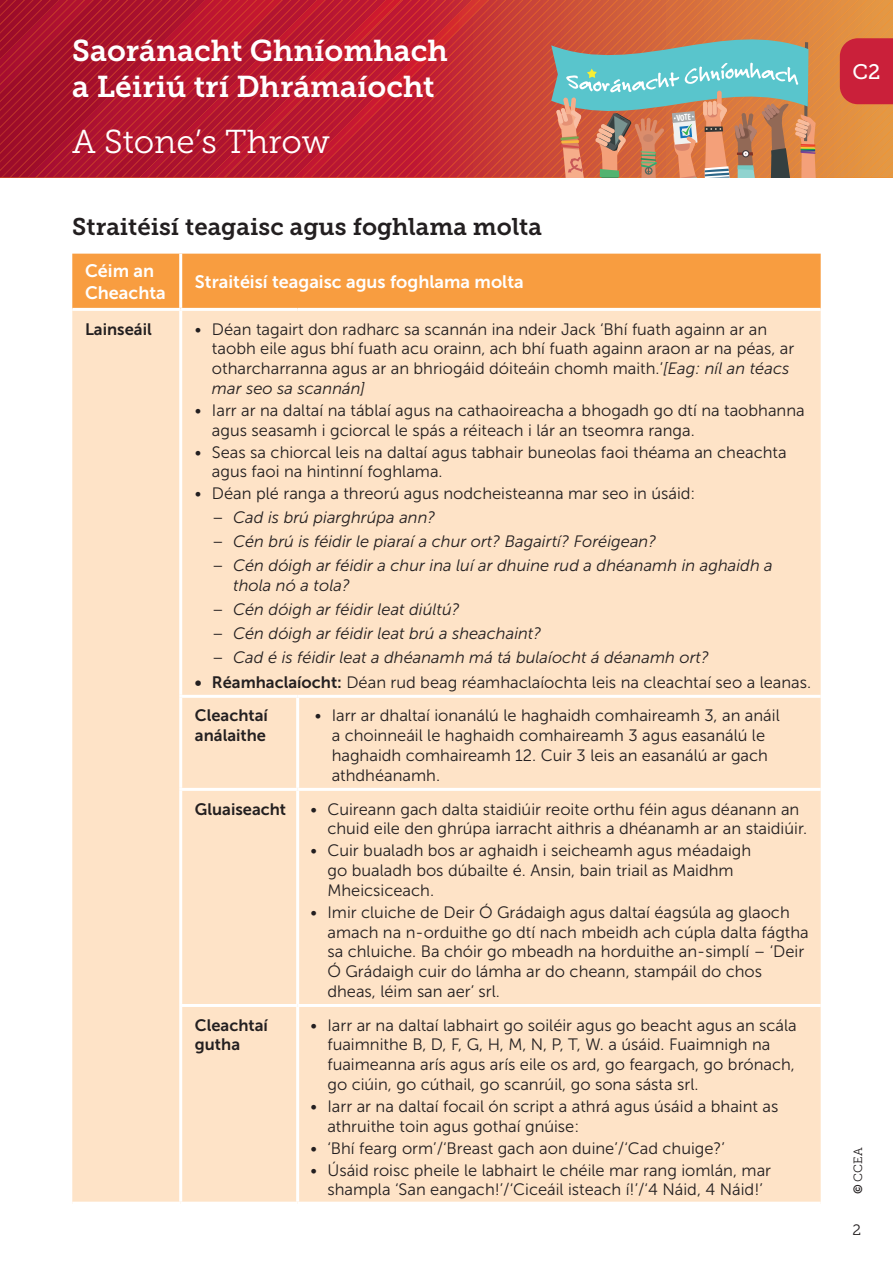
<style>
.page{position:relative;width:893px;height:1263px;background:#fff}
.page>*{position:absolute;margin:0;border:0;box-sizing:border-box;transform-origin:0 0}
.t1{font:33px "Museo Slab 300";color:#fff}
.t2{font:30px/36px "Museo Slab 700";color:#fff}
.H1{font:24px "Museo Slab 700";color:#231f20}
.Body_Text{font:21px "Museo Slab 500";color:#fff}
.Table_H1{font:18px "Museo Sans 700";color:#fff}
.t3{font:16.5px/19.8px "Museo Sans 300";color:#231f20}
.t4{font:italic 16.5px/19.8px "Museo Sans 300";color:#231f20}
.Table_H2{font:16.5px/19.8px "Museo Sans 700";color:#231f20}
.t5{font:15px "Museo Slab 300";color:#231f20}
.t6{font:12px "Museo Slab 300";color:#231f20}
.t7{font:700 condensed 9px "Myriad Pro";color:#fff}
.s1{font-style:italic}
.s2{font-style:normal}
.s3{font-family:"Museo Sans 700"}
</style>
<div class="page">
<img style="left:1px;top:0;width:9px;height:178px">
<img style="left:10px;top:0;width:8px;height:178px">
<img style="left:18px;top:0;width:10px;height:178px">
<img style="left:28px;top:0;width:7px;height:178px">
<img style="left:35px;top:0;width:9px;height:178px">
<img style="left:44px;top:0;width:9px;height:178px">
<img style="left:53px;top:0;width:8px;height:178px">
<img style="left:61px;top:0;width:9px;height:178px">
<img style="left:70px;top:0;width:8px;height:178px">
<img style="left:78px;top:0;width:9px;height:178px">
<img style="left:87px;top:0;width:9px;height:178px">
<img style="left:96px;top:0;width:8px;height:178px">
<img style="left:104px;top:0;width:9px;height:178px">
<img style="left:113px;top:0;width:8px;height:178px">
<img style="left:121px;top:0;width:9px;height:178px">
<img style="left:130px;top:0;width:9px;height:178px">
<img style="left:139px;top:0;width:8px;height:178px">
<img style="left:147px;top:0;width:9px;height:178px">
<img style="left:156px;top:0;width:8px;height:178px">
<img style="left:164px;top:0;width:9px;height:178px">
<img style="left:173px;top:0;width:17px;height:178px">
<img style="left:190px;top:0;width:9px;height:178px">
<img style="left:199px;top:0;width:9px;height:178px">
<img style="left:208px;top:0;width:8px;height:178px">
<img style="left:216px;top:0;width:9px;height:178px">
<img style="left:225px;top:0;width:8px;height:178px">
<img style="left:233px;top:0;width:9px;height:178px">
<img style="left:242px;top:0;width:8px;height:178px">
<img style="left:250px;top:0;width:9px;height:178px">
<img style="left:259px;top:0;width:8px;height:178px">
<img style="left:267px;top:0;width:9px;height:178px">
<img style="left:276px;top:0;width:9px;height:178px">
<img style="left:285px;top:0;width:9px;height:178px">
<img style="left:294px;top:0;width:8px;height:178px">
<img style="left:302px;top:0;width:8px;height:178px">
<img style="left:310px;top:0;width:9px;height:178px">
<img style="left:319px;top:0;width:9px;height:178px">
<img style="left:328px;top:0;width:8px;height:178px">
<img style="left:336px;top:0;width:9px;height:178px">
<img style="left:345px;top:0;width:8px;height:178px">
<img style="left:353px;top:0;width:9px;height:178px">
<img style="left:362px;top:0;width:9px;height:178px">
<img style="left:371px;top:0;width:8px;height:178px">
<img style="left:379px;top:0;width:9px;height:178px">
<img style="left:388px;top:0;width:8px;height:178px">
<img style="left:396px;top:0;width:9px;height:178px">
<img style="left:405px;top:0;width:8px;height:178px">
<img style="left:413px;top:0;width:9px;height:178px">
<img style="left:422px;top:0;width:9px;height:178px">
<img style="left:431px;top:0;width:8px;height:178px">
<img style="left:439px;top:0;width:9px;height:178px">
<img style="left:448px;top:0;width:17px;height:178px">
<img style="left:465px;top:0;width:9px;height:178px">
<img style="left:474px;top:0;width:8px;height:178px">
<img style="left:482px;top:0;width:9px;height:178px">
<img style="left:491px;top:0;width:9px;height:178px">
<img style="left:500px;top:0;width:8px;height:178px">
<img style="left:508px;top:0;width:9px;height:178px">
<img style="left:517px;top:0;width:8px;height:178px">
<img style="left:525px;top:0;width:9px;height:178px">
<img style="left:534px;top:0;width:8px;height:178px">
<img style="left:542px;top:0;width:9px;height:178px">
<img style="left:714px;top:0;width:179px;height:35px">
<img style="left:723px;top:8px;width:170px;height:27px">
<img style="left:732px;top:16px;width:161px;height:19px">
<img style="left:740px;top:25px;width:153px;height:10px">
<img style="left:749px;top:33px;width:144px;height:9px">
<img style="left:816px;top:76px;width:24px;height:9px">
<img style="left:816px;top:85px;width:24px;height:9px">
<img style="left:816px;top:94px;width:24px;height:84px">
<img style="left:817px;top:102px;width:76px;height:76px">
<img style="left:826px;top:111px;width:67px;height:67px">
<img style="left:835px;top:119px;width:58px;height:59px">
<img style="left:843px;top:128px;width:50px;height:50px">
<img style="left:852px;top:137px;width:41px;height:41px">
<img style="left:860px;top:145px;width:33px;height:33px">
<img style="left:869px;top:154px;width:24px;height:24px">
<img style="left:878px;top:162px;width:15px;height:16px">
<svg style="left:886px;top:171px;width:7px;height:7px"></svg>
<svg style="left:551px;top:35px;width:265px;height:143px;background:#a59983"></svg>
<div style="left:840px;top:38px;width:53px;height:66px;background:#ca203a"></div>
<div style="left:72px;top:254px;width:749px;height:54px;background:#f89d40"></div>
<div style="left:72px;top:311px;width:749px;height:891px;background:#fee3c7"></div>
<hr style="left:179px;top:254px;width:3px;height:54px;background:#fff">
<hr style="left:179px;top:311px;width:3px;height:384px;background:#fff">
<hr style="left:179px;top:695px;width:119px;height:3px;background:#fff">
<hr style="left:179px;top:698px;width:3px;height:90px;background:#fff">
<hr style="left:298px;top:695px;width:523px;height:3px;background:#fff">
<hr style="left:296px;top:698px;width:3px;height:90px;background:#fff">
<hr style="left:179px;top:788px;width:119px;height:3px;background:#fff">
<hr style="left:179px;top:791px;width:3px;height:213px;background:#fff">
<hr style="left:298px;top:788px;width:523px;height:3px;background:#fff">
<hr style="left:296px;top:791px;width:3px;height:213px;background:#fff">
<hr style="left:179px;top:1004px;width:119px;height:3px;background:#fff">
<hr style="left:179px;top:1007px;width:3px;height:195px;background:#fff">
<hr style="left:298px;top:1004px;width:523px;height:3px;background:#fff">
<hr style="left:296px;top:1007px;width:3px;height:195px;background:#fff">
<h2 class="t2" style="left:72px;top:33px;width:377px">Saoránacht Ghníomhach a Léiriú trí Dhrámaíocht</h2>
<h1 class="t1" style="left:72px;top:124px;width:259px">A Stone’s Throw</h1>
<p class="H1" style="left:72px;top:213px;width:471px">Straitéisí teagaisc agus foghlama molta</p>
<p class="Table_H1" style="left:85px;top:261px;width:71px">Céim an</p>
<p class="Table_H1" style="left:85px;top:283px;width:82px">Cheachta</p>
<p class="Table_H1" style="left:195px;top:272px;width:330px">Straitéisí teagaisc agus foghlama molta</p>
<p class="t7" style="left:676px;top:113px;width:16px;rotate:-6deg">VOTE</p>
<p class="Table_H2" style="left:85px;top:319px;width:68px">Lainseáil</p>
<p class="t3" style="left:212px;top:319px;width:584px;text-indent:-17px">• Déan tagairt don radharc sa scannán ina ndeir Jack ‘Bhí fuath againn ar an taobh eile agus bhí fuath acu orainn, ach bhí fuath againn araon ar na péas, ar otharcharranna agus ar an bhriogáid dóiteáin chomh maith.’<span class="s1">[Eag: níl an téacs mar seo sa scannán]</span></p>
<p class="t3" style="left:212px;top:400px;width:594px;text-indent:-17px">• Iarr ar na daltaí na táblaí agus na cathaoireacha a bhogadh go dtí na taobhanna agus seasamh i gciorcal le spás a réiteach i lár an tseomra ranga.</p>
<p class="t3" style="left:212px;top:442px;width:576px;text-indent:-17px">• Seas sa chiorcal leis na daltaí agus tabhair buneolas faoi théama an cheachta agus faoi na hintinní foghlama.</p>
<p class="t3" style="left:195px;top:484px;width:502px">• Déan plé ranga a threorú agus nodcheisteanna mar seo in úsáid:</p>
<p class="t4" style="left:212px;top:508px;width:225px"><span class="s2">–</span> Cad is brú piarghrúpa ann?</p>
<p class="t4" style="left:212px;top:532px;width:445px"><span class="s2">–</span> Cén brú is féidir le piaraí a chur ort? Bagairtí? Foréigean?</p>
<p class="t4" style="left:233px;top:556px;width:541px;text-indent:-21px"><span class="s2">–</span> Cén dóigh ar féidir a chur ina luí ar dhuine rud a dhéanamh in aghaidh a thola nó a tola?</p>
<p class="t4" style="left:212px;top:600px;width:249px"><span class="s2">–</span> Cén dóigh ar féidir leat diúltú?</p>
<p class="t4" style="left:212px;top:624px;width:331px"><span class="s2">–</span> Cén dóigh ar féidir leat brú a sheachaint?</p>
<p class="t4" style="left:212px;top:648px;width:498px"><span class="s2">–</span> Cad é is féidir leat a dhéanamh má tá bulaíocht á déanamh ort?</p>
<p class="t3" style="left:195px;top:672px;width:618px"><span class="s3">• Réamhaclaíocht:</span> Déan rud beag réamhaclaíochta leis na cleachtaí seo a leanas.</p>
<p class="Table_H2" style="left:195px;top:706px;width:74px">Cleachtaí análaithe</p>
<p class="t3" style="left:332px;top:706px;width:450px;text-indent:-17px">• Iarr ar dhaltaí ionanálú le haghaidh comhaireamh 3, an anáil a choinneáil le haghaidh comhaireamh 3 agus easanálú le haghaidh comhaireamh 12. Cuir 3 leis an easanálú ar gach athdhéanamh.</p>
<p class="Table_H2" style="left:195px;top:799px;width:93px">Gluaiseacht</p>
<p class="t3" style="left:327px;top:799px;width:481px;text-indent:-17px">• Cuireann gach dalta staidiúir reoite orthu féin agus déanann an chuid eile den ghrúpa iarracht aithris a dhéanamh ar an staidiúir.</p>
<p class="t3" style="left:327px;top:841px;width:425px;text-indent:-17px">• Cuir bualadh bos ar aghaidh i seicheamh agus méadaigh go bualadh bos dúbailte é. Ansin, bain triail as Maidhm<br>Mheicsiceach.</p>
<p class="t3" style="left:327px;top:902px;width:483px;text-indent:-17px">• Imir cluiche de Deir Ó Grádaigh agus daltaí éagsúla ag glaoch amach na n-orduithe go dtí nach mbeidh ach cúpla dalta fágtha sa chluiche. Ba chóir go mbeadh na horduithe an-simplí – ‘Deir Ó Grádaigh cuir do lámha ar do cheann, stampáil do chos dheas, léim san aer’ srl.</p>
<p class="Table_H2" style="left:195px;top:1015px;width:74px">Cleachtaí gutha</p>
<p class="t3" style="left:327px;top:1015px;width:471px;text-indent:-17px">• Iarr ar na daltaí labhairt go soiléir agus go beacht agus an scála fuaimnithe B, D, F, G, H, M, N, P, T, W. a úsáid. Fuaimnigh na fuaimeanna arís agus arís eile os ard, go feargach, go brónach, go ciúin, go cúthail, go scanrúil, go sona sásta srl.</p>
<p class="t3" style="left:327px;top:1096px;width:452px;text-indent:-17px">• Iarr ar na daltaí focail ón script a athrá agus úsáid a bhaint as athruithe toin agus gothaí gnúise:</p>
<p class="t3" style="left:310px;top:1138px;width:416px">• ‘Bhí fearg orm’/‘Breast gach aon duine’/‘Cad chuige?’</p>
<p class="t3" style="left:310px;top:1160px;width:462px;text-align:center">• Úsáid roisc pheile le labhairt le chéile mar rang iomlán, mar shampla ‘San eangach!’/‘Ciceáil isteach í!’/‘4 Náid, 4 Náid!’</p>
<p class="Body_Text" style="left:852px;top:60px;width:29px">C2</p>
<p class="t6" style="left:851px;top:1194px;width:49px;rotate:-90deg"><span class="s3">©</span> CCEA</p>
<p class="t5" style="left:852px;top:1222px;width:10px">2</p>
</div>
